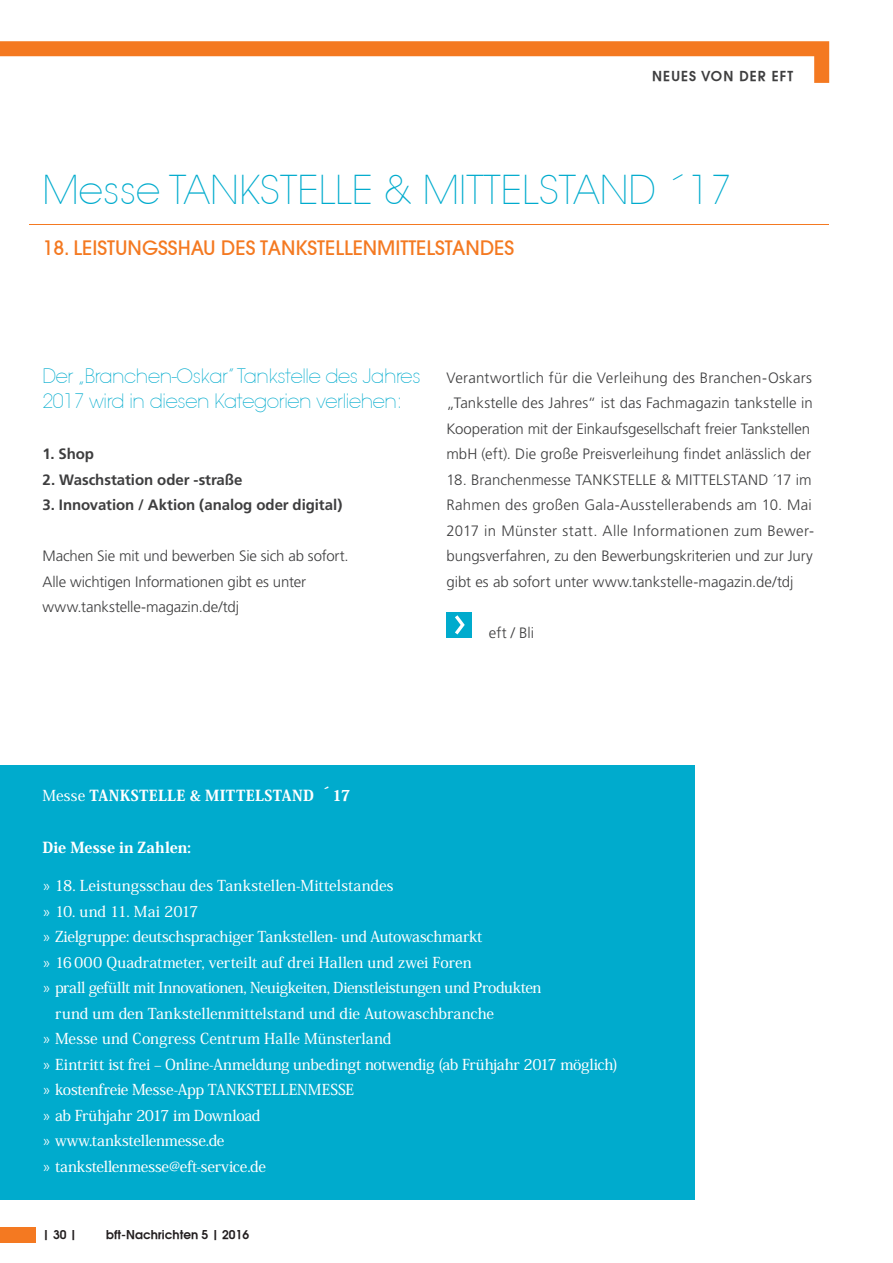
<style>
.page{position:relative;width:893px;height:1263px;background:#fff}
.page>*{position:absolute;margin:0;border:0;box-sizing:border-box;transform-origin:0 0}
.t1{font:200 39px "Avant Garde";color:#00abcd}
.t2{font:200 19.5px/25.5px "Avant Garde";letter-spacing:-.02em;color:#00abcd}
.t3{font:500 19.5px "Avant Garde";color:#f47921}
.t4{font:300 15px/25.5px "Frutiger LT Pro";color:#3e3e3f}
.t5{font:500 15px "Koz Min Pr 6 N";letter-spacing:-.005em;color:#fff}
.t6{font:700 15px "Frutiger";letter-spacing:-.005em;color:#3e3e3f}
.t7{font:500 15px "Koz Min Pr 6 N";letter-spacing:-.03em;color:#fff}
.t8{font:800 15px "Koz Min Pr 6 N";letter-spacing:.015em;color:#fff}
.t9{font:600 13.5px "Avant Garde";letter-spacing:.08em;color:#3e3e3f}
.t10{font:600 12px "Avant Garde";color:#231f20}
.s1{font-weight:500}
.s2{font-family:"Frutiger LT Pro";font-weight:300}
</style>
<div class="page">
<div style="left:0;top:1227px;width:35px;height:15px;background:#f47921"></div>
<svg style="left:0;top:41px;width:829px;height:42px"></svg>
<div style="left:0;top:765px;width:694px;height:434px;background:#00abcd"></div>
<div style="left:446px;top:612px;width:26px;height:26px;background:#00abcd"></div>
<svg style="left:455px;top:615px;width:10px;height:19px"></svg>
<hr style="left:30px;top:225px;width:799px;height:1px;background:#f47921">
<p class="t9" style="left:652px;top:67px;width:142px">NEUES VON DER EFT</p>
<h1 class="t1" style="left:43px;top:167px;width:691px">Messe TANKSTELLE &amp; MITTELSTAND ´17</h1>
<h2 class="t3" style="left:43px;top:236px;width:473px">18. LEISTUNGSSHAU DES TANKSTELLENMITTELSTANDES</h2>
<h2 class="t2" style="left:43px;top:363px;width:380px">Der „Branchen-Oskar” Tankstelle des Jahres<br>2017 wird in diesen Kategorien verliehen:</h2>
<p class="t6" style="left:43px;top:445px;width:53px">1. Shop</p>
<p class="t6" style="left:43px;top:471px;width:201px">2. Waschstation oder -straße</p>
<p class="t6" style="left:43px;top:496px;width:301px">3. Innovation / Aktion (analog oder digital)</p>
<p class="t4" style="left:43px;top:543px;width:308px">Machen Sie mit und bewerben Sie sich ab sofort.<br>Alle wichtigen Informationen gibt es unter www.tankstelle-magazin.de/tdj</p>
<p class="t4" style="left:446px;top:365px;width:368px">Verantwortlich für die Verleihung des Branchen-Oskars „Tankstelle des Jahres“ ist das Fachmagazin tankstelle in Kooperation mit der Einkaufsgesellschaft freier Tankstellen mbH (eft). Die große Preisverleihung findet anlässlich der</p>
<p class="t4" style="left:446px;top:467px;width:369px">18. Branchenmesse TANKSTELLE &amp; MITTELSTAND ´17 im Rahmen des großen Gala-Ausstellerabends am 10. Mai 2017 in Münster statt. Alle Informationen zum Bewer&shy;bungsverfahren, zu den Bewerbungskriterien und zur Jury gibt es ab sofort unter www.tankstelle-magazin.de/tdj</p>
<p class="t4" style="left:489px;top:620px;width:47px">eft / Bli</p>
<p class="t8" style="left:43px;top:787px;width:309px"><span class="s1">Messe</span> TANKSTELLE &amp; MITTELSTAND ´17</p>
<p class="t8" style="left:43px;top:839px;width:150px">Die Messe in Zahlen:</p>
<p class="t5" style="left:43px;top:877px;width:353px"><span class="s2">»</span> 18. Leistungsschau des Tankstellen-Mittelstandes</p>
<p class="t5" style="left:43px;top:903px;width:158px"><span class="s2">»</span> 10. und 11. Mai 2017</p>
<p class="t5" style="left:43px;top:928px;width:441px"><span class="s2">»</span> Zielgruppe: deutschsprachiger Tankstellen- und Autowaschmarkt</p>
<p class="t5" style="left:43px;top:954px;width:430px"><span class="s2">»</span> 16 000 Quadratmeter, verteilt auf drei Hallen und zwei Foren</p>
<p class="t7" style="left:43px;top:979px;width:500px"><span class="s2">»</span> prall gefüllt mit Innovationen, Neuigkeiten, Dienstleistungen und Produkten</p>
<p class="t5" style="left:55px;top:1005px;width:440px">rund um den Tankstellenmittelstand und die Autowaschbranche</p>
<p class="t5" style="left:43px;top:1030px;width:350px"><span class="s2">»</span> Messe und Congress Centrum Halle Münsterland</p>
<p class="t5" style="left:43px;top:1056px;width:577px"><span class="s2">»</span> Eintritt ist frei ‒ Online-Anmeldung unbedingt notwendig (ab Frühjahr 2017 möglich)</p>
<p class="t5" style="left:43px;top:1081px;width:313px"><span class="s2">»</span> kostenfreie Messe-App TANKSTELLENMESSE</p>
<p class="t5" style="left:43px;top:1107px;width:219px"><span class="s2">»</span> ab Frühjahr 2017 im Download</p>
<p class="t5" style="left:43px;top:1132px;width:184px"><span class="s2">»</span> www.tankstellenmesse.de</p>
<p class="t5" style="left:43px;top:1158px;width:225px"><span class="s2">»</span> tankstellenmesse@eft-service.de</p>
<p class="t10" style="left:43px;top:1227px;width:36px">| 30 |</p>
<p class="t10" style="left:106px;top:1227px;width:144px">bft-Nachrichten 5 | 2016</p>
</div>
